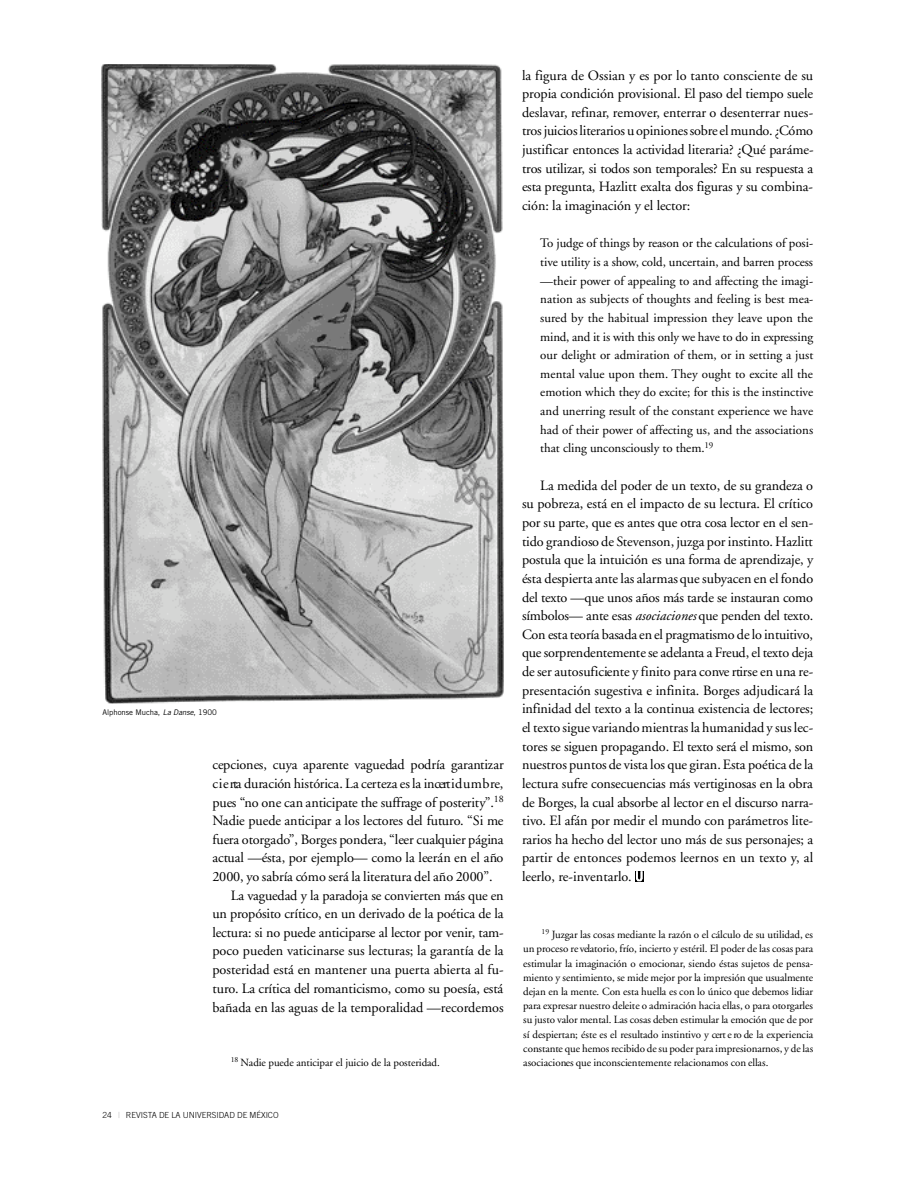
<style>
.page{position:relative;width:918px;height:1188px;background:#fff}
.page>*{position:absolute;margin:0;border:0;box-sizing:border-box;transform-origin:0 0}
.t1{font:14.25px/18.6px "Adobe Garamond";color:#000;text-align:justify}
.t2{font:12.9px/18.6px "Adobe Garamond";letter-spacing:-.005em;color:#000;text-align:justify}
.t3{font:10.95px/14.2px "Adobe Garamond";letter-spacing:-.005em;color:#000;text-align:justify}
.t4{font:300 8.4px "Trade Gothic";letter-spacing:-.01em;color:#000}
.t5{font:7.8px "Trade Gothic";letter-spacing:-.005em;color:#000}
.s1{font-style:italic}
.s2{font-weight:400;color:#bfbfbf}
</style>
<div class="page">
<img style="left:101px;top:64px;width:402px;height:640px">
<svg style="left:635px;top:871px;width:8px;height:10px"></svg>
<svg style="left:636px;top:871px;width:6px;height:10px"></svg>
<p class="t5" style="left:103px;top:709px;width:116px">Alphonse Mucha, <span class="s1">La Danse</span>, 1900</p>
<p class="t1" style="left:212px;top:757px;width:293px">cepciones, cuya aparente vaguedad podría garantizar</p>
<p class="t1" style="left:212px;top:775px;width:293px">c ie rta duración histórica. La certeza esla incert id u m b re ,</p>
<p class="t1" style="left:212px;top:794px;width:293px">pues “no one can anticipate the suffrage of posterity” .<sup>1</sup> <sup>8</sup></p>
<p class="t1" style="left:212px;top:813px;width:293px">Nadie puede anticipar a los lectores del futuro. “Si me</p>
<p class="t1" style="left:212px;top:831px;width:293px">fuera otorgado”, Borges pondera, “leer cualquier página</p>
<p class="t1" style="left:212px;top:850px;width:293px">actual —ésta, por ejemplo— como la leerán en el año</p>
<p class="t1" style="left:212px;top:869px;width:282px">2000, yo sabría cómo será la literatura del año 2000”.</p>
<p class="t1" style="left:231px;top:887px;width:274px">La vaguedad y la paradoja se convierten más que en</p>
<p class="t1" style="left:212px;top:906px;width:292px">un propósito crítico, en un derivado de la poética de la</p>
<p class="t1" style="left:212px;top:924px;width:293px">lectura: si no puede anticiparse al lector por venir, tam-</p>
<p class="t1" style="left:212px;top:943px;width:293px">poco pueden vaticinarse sus lecturas; la garantía de la</p>
<p class="t1" style="left:212px;top:962px;width:293px">posteridad está en mantener una puerta abierta al fu-</p>
<p class="t1" style="left:212px;top:980px;width:292px">turo. La crítica del romanticismo, como su poesía, está</p>
<p class="t1" style="left:212px;top:999px;width:293px">bañada en las aguas de la temporalidad —recordemos</p>
<p class="t3" style="left:231px;top:1056px;width:211px"><sup>18</sup> Nadie puede anticipar el juicio de la posteridad.</p>
<p class="t4" style="left:103px;top:1112px;width:178px">24 <span class="s2">|</span> REVISTA DE LA UNIVERSIDAD DE MÉXICO</p>
<p class="t1" style="left:522px;top:67px;width:293px">la figura de Ossian y es por lo tanto consciente de su propia condición provisional. El paso del tiempo suele deslavar, refinar, remover, enterrar o desenterrar nues&shy;trosjuiciosliterarios u opinionessobreelmundo. ¿Cómo ju stific a r entonces la actividad literaria? ¿Qué paráme&shy;tros utilizar, si todos son temporales? En su respuesta a esta pre g u n ta , Hazlitt exalta dos figuras y su combina&shy;ción: la imaginación y el lector:</p>
<p class="t2" style="left:540px;top:235px;width:275px">To judge of things by reason or the calculations of posi&shy;tive utility is a show, cold, uncertain, and barren process —their power of appealing to and affecting the imagi&shy;nation as subjects of thoughts and feeling is best mea&shy;sured by the habitual impression they leave upon the mind, and it is with this only we have to do in expressing our delight or admiration of them, or in setting a just mental value upon them. They ought to excite all the emotion which they do excite; for this is the instinctive and unerring result of the constant experience we have had of their power of affecting us, and the associations that cling unconsciously to them.<sup>19</sup></p>
<p class="t1" style="left:522px;top:477px;width:293px;text-indent:18px">La medida del poder de un texto, de su grandeza o su pobreza, está en el impacto de su lectura. El crítico por su parte, que es antes que otra cosa lector en el sen&shy;tido grandioso de Ste venson, juzga por instinto. Ha z litt postula que la intuición es una forma de aprendizaje, y ésta despierta ante las alarmas que subyacen en el fondo del texto —que unos años más tarde se instauran como símbolos— ante esas <span class="s1">asociaciones</span> que penden del texto.<br>Con esta teoría basada en el pragmatismo delo intuitivo , que sorprendentemente se adelanta a Freud, el texto deja de ser autosuficiente y finito para conve rtirse en una re&shy;presentación sugestiva e infinita. Borges adjudicará la infinidad del texto a la continua existencia de lectores; el texto sigue variando mientras la humanidad y suslec&shy;tores se siguen propagando. El texto será el mismo, son n u e stros puntos de vista los que giran. Esta poética de la lectura sufre consecuencias más vertiginosas en la obra de Borges, la cual absorbe al lector en el discurso narra&shy;tivo. El afán por medir el mundo con parámetros lite&shy;rarios ha hecho del lector uno más de sus personajes; a partir de entonces podemos leernos en un texto y, al leerlo, re-inventarlo.</p>
<p class="t3" style="left:523px;top:929px;width:291px;text-indent:18px"><sup>1</sup> <sup>9</sup> Juzgar las cosas mediante la razón o el cálculo de su utilidad, es un proceso re velatorio, frío, incierto y estéril. El poder de las cosas para estimular la imaginación o emocionar, siendo éstas sujetos de pensa&shy;miento y sentimiento, se mide mejor por la impresión que usualmente dejan en la mente. Con esta huella es con lo único que debemos lidiar para expresar nuestro deleite o admiración hacia ellas, o para otorgarles su justo valor mental. Las cosas deben estimular la emoción que de por sí despiertan; éste es el resultado instintivo y cert e ro de la experiencia constante que hemos recibido de su poder para impresionarnos, y de las asociaciones que inconscientemente relacionamos con ellas.</p>
</div>
